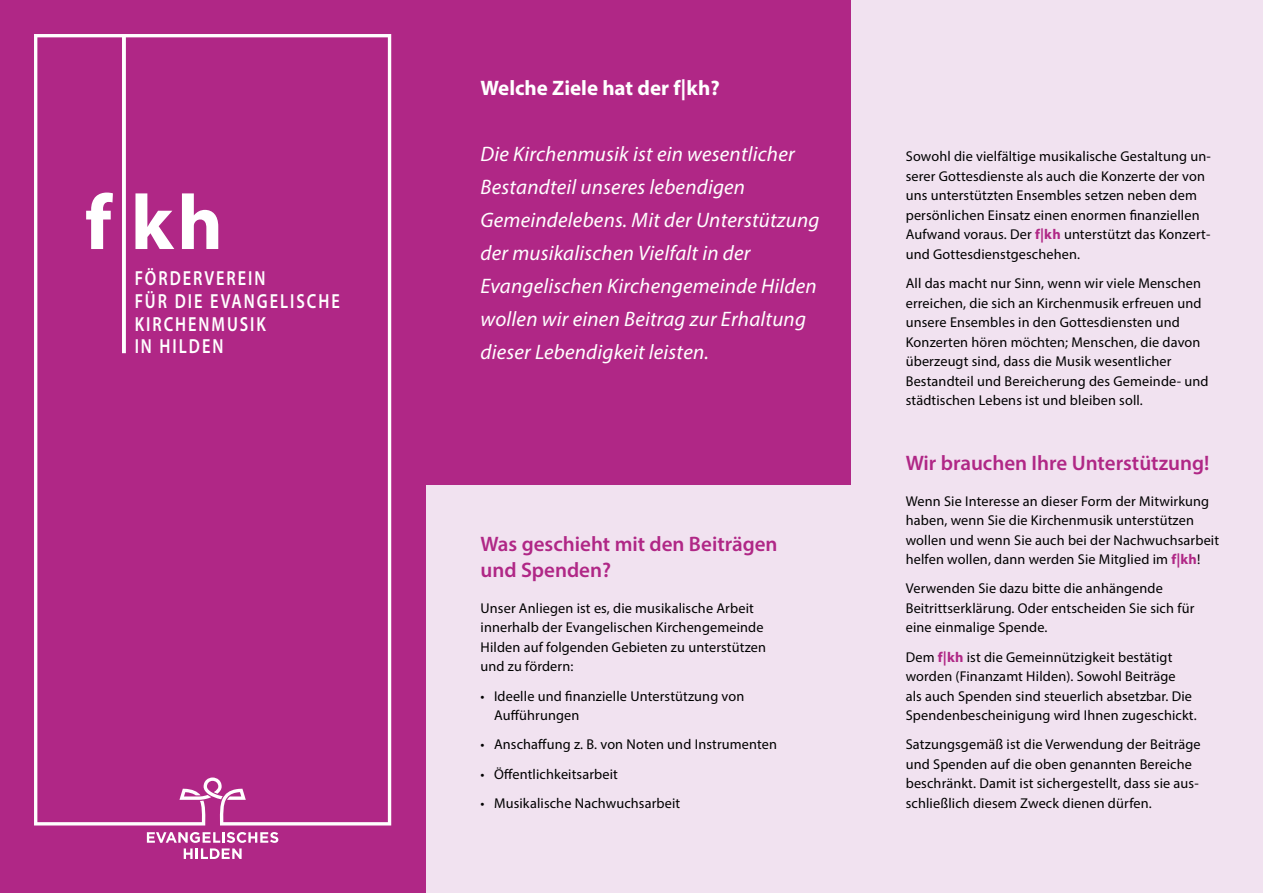
<style>
.page{position:relative;width:1263px;height:893px;background:#fff}
.page>*{position:absolute;margin:0;border:0;box-sizing:border-box;transform-origin:0 0}
.t1{font:700 78.3px "Myriad Pro";color:#fff}
.t2{font:italic 21px/33px "Myriad Pro";letter-spacing:.01em;color:#fff}
.t3{font:600 21px/25.5px "Myriad Pro";color:#b02786}
.t4{font:700 21px "Myriad Pro";color:#fff}
.t5{font:600 20.4px/22.6px "Myriad Pro";letter-spacing:.12em;color:#fff;scale:.8 1}
.t6{font:14.25px/19.5px "Myriad Pro";letter-spacing:.01em;color:#000}
.s1{font-weight:700;color:#b02786}
.s2{font-family:"Myriad";font-weight:700;color:#b02786}
</style>
<div class="page">
<div style="left:425px;top:0;width:838px;height:893px;background:#f1e2f0"></div>
<div style="left:425px;top:0;width:425px;height:485px;background:#b02786"></div>
<div style="left:0;top:0;width:425px;height:893px;background:linear-gradient(to right,#b02786,#b02786)"></div>
<svg style="left:147px;top:832px;width:131px;height:27px"></svg>
<div style="left:34px;top:34px;width:357px;height:791px;background:#b02786"></div>
<svg style="left:122px;top:35px;width:4px;height:318px"></svg>
<h1 class="t1" style="left:85px;top:172px;width:139px">f kh</h1>
<h3 class="t5" style="left:135px;top:266px;width:258px">FÖRDERVEREIN<br>FÜR DIE EVANGELISCHE<br>KIRCHENMUSIK<br>IN HILDEN</h3>
<h2 class="t4" style="left:480px;top:75px;width:241px">Welche Ziele hat der f|kh?</h2>
<p class="t2" style="left:480px;top:137px;width:340px">Die Kirchenmusik ist ein wesentlicher Bestandteil unseres lebendigen Gemeindelebens. Mit der Unterstützung der musikalischen Vielfalt in der Evangelischen Kirchengemeinde Hilden wollen wir einen Beitrag zur Erhaltung dieser Lebendigkeit leisten.</p>
<h2 class="t3" style="left:480px;top:531px;width:299px">Was geschieht mit den Beiträgen und Spenden?</h2>
<p class="t6" style="left:480px;top:598px;width:287px">Unser Anliegen ist es, die musikalische Arbeit innerhalb der Evangelischen Kirchengemeinde Hilden auf folgenden Gebieten zu unterstützen und zu fördern:</p>
<p class="t6" style="left:494px;top:686px;width:252px;text-indent:-13px">• Ideelle und finanzielle Unterstützung von<br>Aufführungen</p>
<p class="t6" style="left:480px;top:735px;width:298px">• Anschaffung z. B. von Noten und Instrumenten</p>
<p class="t6" style="left:480px;top:764px;width:139px">• Öffentlichkeitsarbeit</p>
<p class="t6" style="left:480px;top:793px;width:201px">• Musikalische Nachwuchsarbeit</p>
<p class="t6" style="left:906px;top:147px;width:306px">Sowohl die vielfältige musikalische Gestaltung un&shy;serer Gottesdienste als auch die Konzerte der von uns unterstützten Ensembles setzen neben dem persönlichen Einsatz einen enormen finanziellen Aufwand voraus. Der <span class="s1">f|kh</span> unterstützt das Konzert&shy;und Gottesdienstgeschehen.</p>
<p class="t6" style="left:906px;top:273px;width:304px">All das macht nur Sinn, wenn wir viele Menschen erreichen, die sich an Kirchenmusik erfreuen und unsere Ensembles in den Gottesdiensten und Konzerten hören möchten; Menschen, die davon überzeugt sind, dass die Musik wesentlicher Bestandteil und Bereicherung des Gemeinde- und städtischen Lebens ist und bleiben soll.</p>
<h2 class="t3" style="left:906px;top:449px;width:305px">Wir brauchen Ihre Unterstützung!</h2>
<p class="t6" style="left:906px;top:491px;width:315px">Wenn Sie Interesse an dieser Form der Mitwirkung haben, wenn Sie die Kirchenmusik unterstützen wollen und wenn Sie auch bei der Nachwuchsarbeit helfen wollen, dann werden Sie Mitglied im <span class="s2">f|kh</span>!</p>
<p class="t6" style="left:906px;top:579px;width:290px">Verwenden Sie dazu bitte die anhängende<br>Beitrittserklärung. Oder entscheiden Sie sich für eine einmalige Spende.</p>
<p class="t6" style="left:906px;top:647px;width:292px">Dem <span class="s1">f|kh</span> ist die Gemeinnützigkeit bestätigt worden (Finanzamt Hilden). Sowohl Beiträge<br>als auch Spenden sind steuerlich absetzbar. Die Spendenbescheinigung wird Ihnen zugeschickt.</p>
<p class="t6" style="left:906px;top:735px;width:296px">Satzungsgemäß ist die Verwendung der Beiträge und Spenden auf die oben genannten Bereiche beschränkt. Damit ist sichergestellt, dass sie aus&shy;schließlich diesem Zweck dienen dürfen.</p>
</div>
